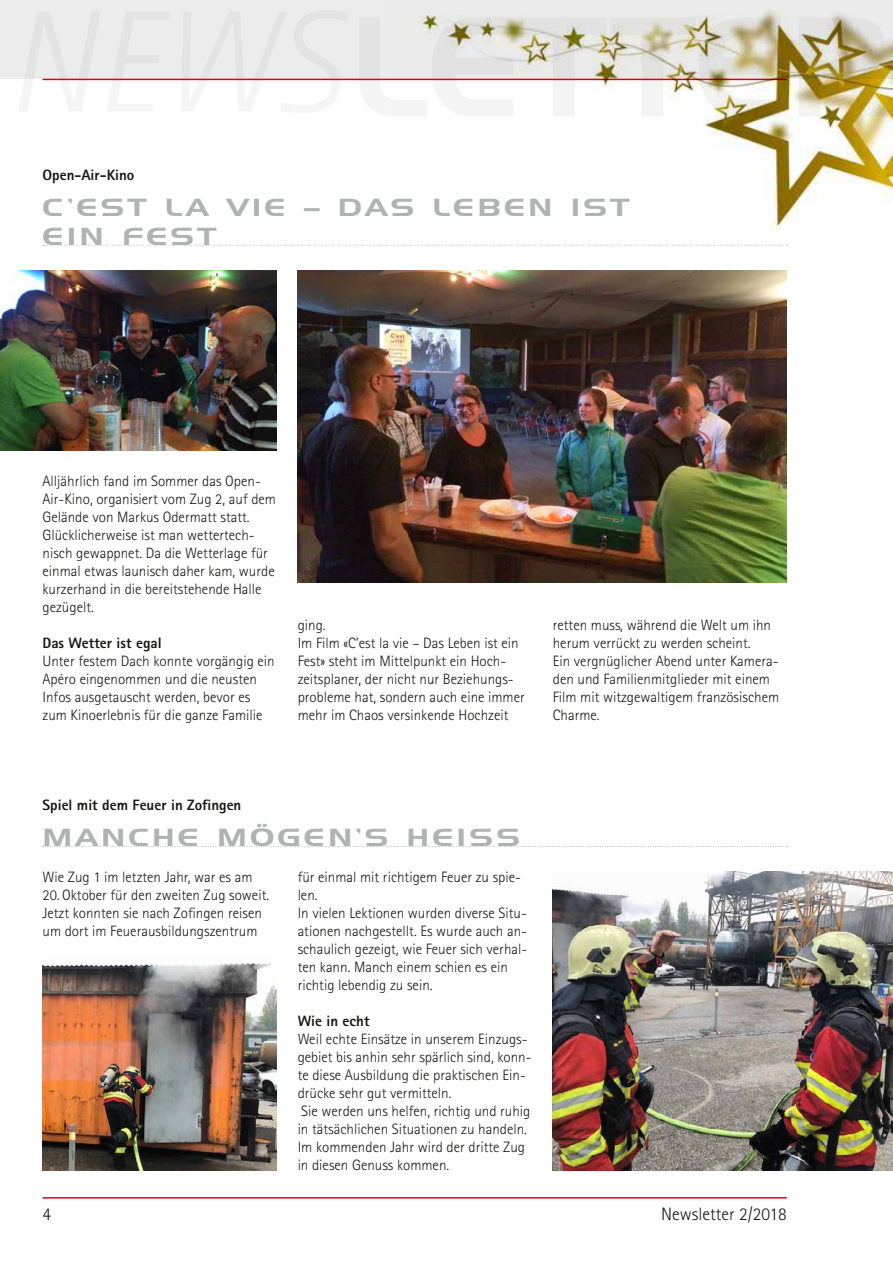
<style>
.page{position:relative;width:893px;height:1263px;background:#fff}
.page>*{position:absolute;margin:0;border:0;box-sizing:border-box;transform-origin:0 0}
.t1{font:24px/28.8px "Handel Gothic BT";letter-spacing:.1em;color:#b1b2b3;scale:1.3 1}
.t2{font:300 18px "Rotis Sans Serif Pro";color:#181716}
.t3{font:300 15px/18px "Rotis Sans Serif Pro";color:#181716}
.t4{font:800 15px "Rotis Sans Serif Pro";color:#181716}
</style>
<div class="page">
<div style="left:0;top:0;width:893px;height:79px;background:#ececec"></div>
<hr style="left:43px;top:1197px;width:744px;height:1px;background:#e3000b">
<hr style="left:43px;top:79px;width:744px;height:1px;background:#e3000b">
<img style="left:390px;top:10px;width:503px;height:221px">
<img style="left:0;top:270px;width:276px;height:180px">
<svg style="left:43px;top:245px;width:744px;height:1px"></svg>
<img style="left:298px;top:270px;width:489px;height:312px">
<svg style="left:43px;top:846px;width:744px;height:1px"></svg>
<img style="left:553px;top:871px;width:340px;height:299px">
<img style="left:43px;top:963px;width:233px;height:207px">
<p class="t4" style="left:43px;top:165px;width:93px">Open-Air-Kino</p>
<h1 class="t1" style="left:43px;top:193px;width:453px">C’EST LA VIE – DAS LEBEN IST<br>EIN FEST</h1>
<p class="t3" style="left:43px;top:472px;width:235px">Alljährlich fand im Sommer das Open-Air-Kino, organisiert vom Zug 2, auf dem Gelände von Markus Odermatt statt.<br>Glücklicherweise ist man wettertech&shy;nisch gewappnet. Da die Wetterlage für einmal etwas launisch daher kam, wurde kurzerhand in die bereitstehende Halle gezügelt.</p>
<p class="t4" style="left:43px;top:633px;width:121px">Das Wetter ist egal</p>
<p class="t3" style="left:43px;top:652px;width:234px">Unter festem Dach konnte vorgängig ein Apéro eingenommen und die neusten Infos ausgetauscht werden, bevor es zum Kinoerlebnis für die ganze Familie</p>
<p class="t3" style="left:298px;top:616px;width:229px">ging.<br>Im Film «C’est la vie – Das Leben ist ein<br>Fest» steht im Mittelpunkt ein Hoch&shy;zeitsplaner, der nicht nur Beziehungs&shy;probleme hat, sondern auch eine immer mehr im Chaos versinkende Hochzeit</p>
<p class="t3" style="left:553px;top:616px;width:228px">retten muss, während die Welt um ihn herum verrückt zu werden scheint.<br>Ein vergnüglicher Abend unter Kamera&shy;den und Familienmitglieder mit einem<br>Film mit witzgewaltigem französischem<br>Charme.</p>
<p class="t4" style="left:43px;top:795px;width:200px">Spiel mit dem Feuer in Zofingen</p>
<h1 class="t1" style="left:43px;top:823px;width:369px">MANCHE MÖGEN’S HEISS</h1>
<p class="t3" style="left:43px;top:868px;width:211px">Wie Zug 1 im letzten Jahr, war es am</p>
<p class="t3" style="left:43px;top:886px;width:228px">20. Oktober für den zweiten Zug soweit.<br>Jetzt konnten sie nach Zofingen reisen um dort im Feuerausbildungszentrum</p>
<p class="t3" style="left:298px;top:868px;width:231px">für einmal mit richtigem Feuer zu spie&shy;len.<br>In vielen Lektionen wurden diverse Situ&shy;ationen nachgestellt. Es wurde auch an&shy;schaulich gezeigt, wie Feuer sich verhal&shy;ten kann. Manch einem schien es ein richtig lebendig zu sein.</p>
<p class="t4" style="left:298px;top:1011px;width:73px">Wie in echt</p>
<p class="t3" style="left:298px;top:1030px;width:235px">Weil echte Einsätze in unserem Einzugs&shy;gebiet bis anhin sehr spärlich sind, konn&shy;te diese Ausbildung die praktischen Ein&shy;drücke sehr gut vermitteln.<br>Sie werden uns helfen, richtig und ruhig in tätsächlichen Situationen zu handeln.<br>Im kommenden Jahr wird der dritte Zug in diesen Genuss kommen.</p>
<p class="t2" style="left:43px;top:1204px;width:10px">4</p>
<p class="t2" style="left:661px;top:1204px;width:127px">Newsletter 2/2018</p>
</div>
